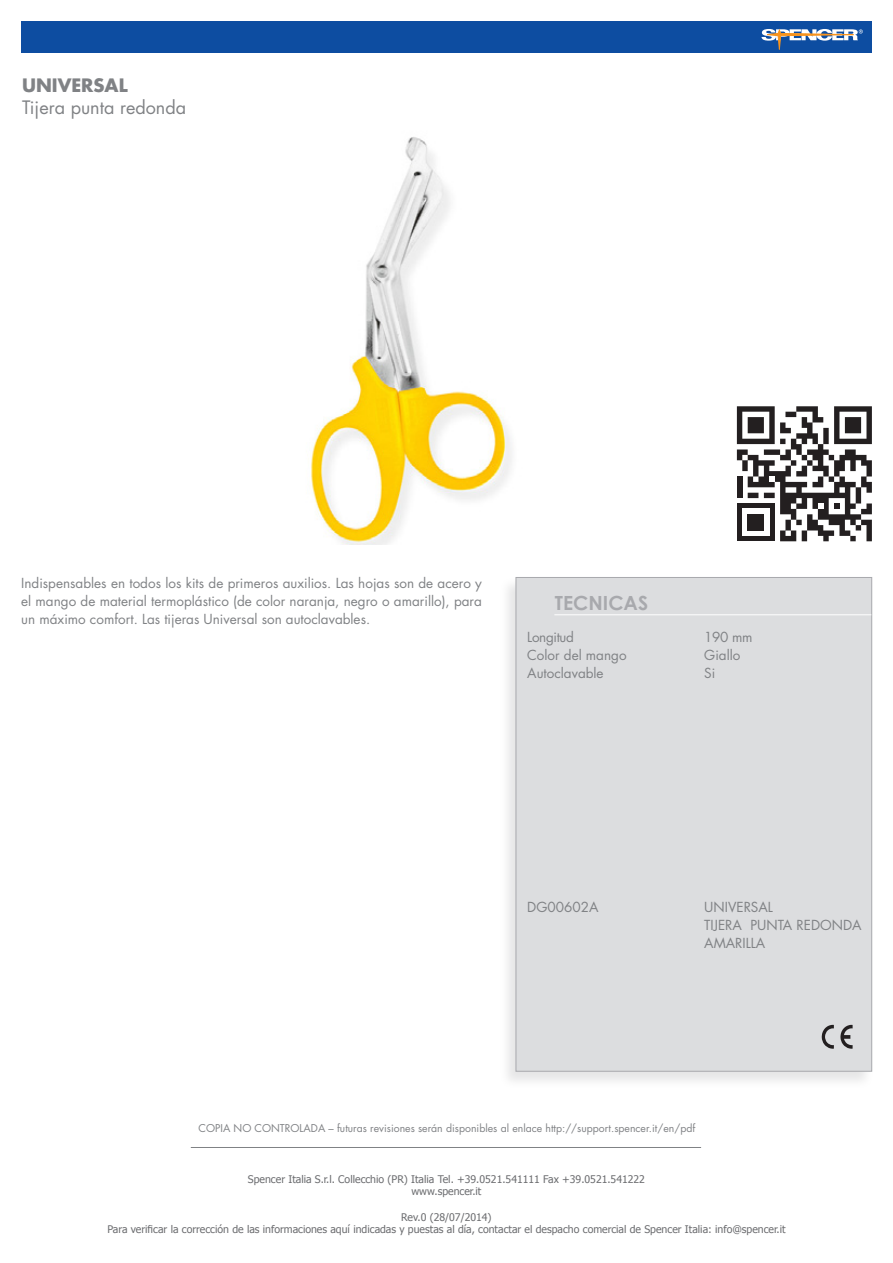
<style>
.page{position:relative;width:893px;height:1263px;background:#fff}
.page>*{position:absolute;margin:0;border:0;box-sizing:border-box;transform-origin:0 0}
.TITOLO_DATI_TECNICI{font:700 19.5px "Century Gothic";color:#a8a9ad}
.Sottotitolo{font:18px "Futura";color:#808285}
.Sottotitolo-2{font:700 18px "Futura";color:#808285}
.Testo{font:13.5px/18px "Futura";color:#808285;text-align:justify}
.Testo-2{font:13.5px "Futura";letter-spacing:-.025em;color:#808285}
.t1{font:10.5px "Tahoma";color:#6c6d70}
.Testo-3{font:10.5px "Futura";color:#808285}
</style>
<div class="page">
<div style="left:21px;top:21px;width:851px;height:31px;background:#0d4da1"></div>
<svg style="left:761px;top:29px;width:102px;height:24px"></svg>
<hr style="left:191px;top:1147px;width:510px;height:1px;background:#808285">
<img style="left:311px;top:137px;width:201px;height:407px">
<div style="left:499px;top:575px;width:375px;height:513px;background:#808285;opacity:.2"></div>
<div style="left:516px;top:577px;width:356px;height:494px;background:#dcdddf;border:1px solid #a8a9ad"></div>
<hr style="left:554px;top:614px;width:317px;height:1px;background:#fff">
<svg style="left:822px;top:1025px;width:31px;height:24px"></svg>
<svg style="left:737px;top:406px;width:135px;height:135px"></svg>
<p class="Sottotitolo-2" style="left:22px;top:73px;width:107px">UNIVERSAL</p>
<p class="Sottotitolo" style="left:22px;top:95px;width:166px">Tijera punta redonda</p>
<p class="Testo" style="left:21px;top:574px;width:462px">Indispensables en todos los kits de primeros auxilios. Las hojas son de acero y el mango de material termoplástico (de color naranja, negro o amarillo ,) para un máximo comfort. Las tijeras Universal son autoclavables.</p>
<p class="TITOLO_DATI_TECNICI" style="left:555px;top:590px;width:95px">TECNICAS</p>
<p class="Testo-2" style="left:527px;top:628px;width:48px">Longitud</p>
<p class="Testo" style="left:527px;top:646px;width:101px">Color del mango</p>
<p class="Testo" style="left:527px;top:664px;width:78px">Autoclavable</p>
<p class="Testo" style="left:704px;top:628px;width:50px">190 mm</p>
<p class="Testo" style="left:704px;top:646px;width:38px">Giallo</p>
<p class="Testo" style="left:704px;top:664px;width:13px">Si</p>
<p class="Testo" style="left:527px;top:898px;width:73px">DG00602A</p>
<p class="Testo" style="left:704px;top:898px;width:70px">UNIVERSAL</p>
<p class="Testo" style="left:704px;top:916px;width:39px">TIJERA</p>
<p class="Testo" style="left:704px;top:934px;width:63px">AMARILLA</p>
<p class="Testo" style="left:750px;top:916px;width:113px">PUNTA REDONDA</p>
<p class="Testo-3" style="left:199px;top:1122px;width:498px">COPIA NO CONTROLADA – futuras revisiones serán disponibles al enlace http://support.spencer /i t. en/pdf</p>
<p class="t1" style="left:248px;top:1172px;width:399px">Spencer Italia .l.r.S Collecchio (PR) Italia Tel. +39.0521.541111 Fax +39.0521.541222</p>
<p class="t1" style="left:411px;top:1185px;width:71px">www.spencer i t.</p>
<p class="t1" style="left:401px;top:1210px;width:92px">Rev.0 )28/07/2014(</p>
<p class="t1" style="left:107px;top:1223px;width:680px">Para verificar la corrección de las informaciones aquí indicadas y puestas al día, contactar el despacho comercial de Spencer Italia: info@spencer i t.</p>
</div>
